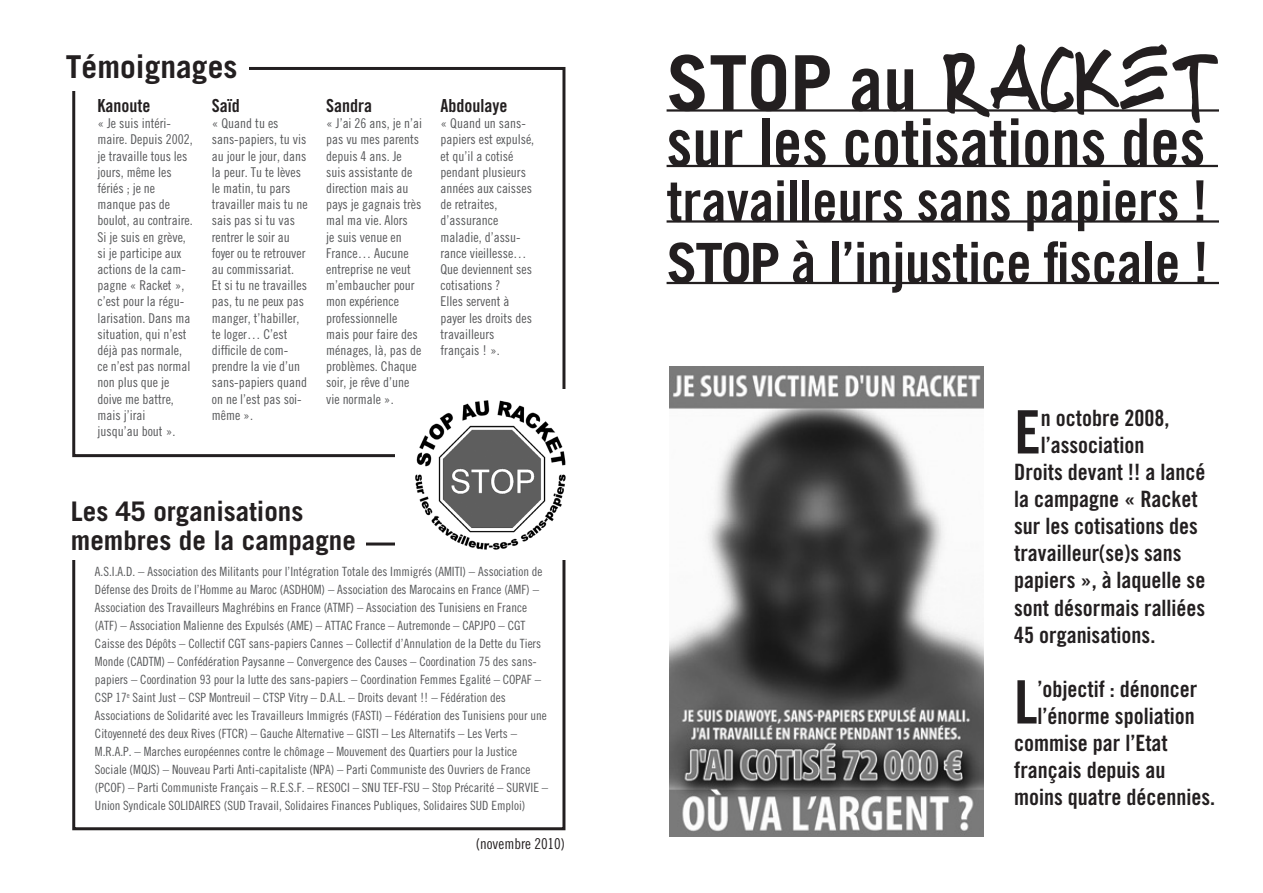
<style>
.page{position:relative;width:1263px;height:893px;background:#fff}
.page>*{position:absolute;margin:0;border:0;box-sizing:border-box;transform-origin:0 0}
.t1{font:75px "BOUTON Kursiv";color:#231f20}
.t2{font:66px "Trade Gothic Bold Cond Twenty";color:#231f20}
.t3{font:59.85px "Trade Gothic Bold Cond Twenty";color:#231f20}
.t4{font:57px/61.5px "Trade Gothic Bold Cond Twenty";color:#231f20}
.t5{font:700 31.5px "Trade Gothic";color:#231f20}
.t6{font:700 27px/28.5px "Trade Gothic";color:#231f20}
.t7{font:22.5px "Trade Gothic Bold Cond Twenty";color:#231f20}
.t8{font:18px "Trade Gothic Bold Cond Twenty";color:#231f20}
.t9{font:15px "Trade Gothic Cond Eighteen";color:#231f20}
.t10{font:13.5px/16.2px "Trade Gothic Cond Eighteen";color:#57585a}
.t11{font:12.75px/18px "Trade Gothic Cond Eighteen";color:#57585a}
.s1{font-family:"Trade Gothic";font-weight:700;font-size:76.5px}
.s2{font-family:"Trade Gothic Bold Cond Twenty";font-size:76.5px}
.s3{font-family:"Trade Gothic";font-weight:700;font-size:55.5px}
</style>
<div class="page">
<img style="left:670px;top:366px;width:313px;height:471px">
<hr style="left:666px;top:109px;width:554px;height:3px;background:#231f20">
<hr style="left:666px;top:165px;width:552px;height:2px;background:#231f20">
<hr style="left:666px;top:220px;width:554px;height:3px;background:#231f20">
<hr style="left:666px;top:282px;width:554px;height:2px;background:#231f20">
<div style="left:1219px;top:39px;width:44px;height:276px;background:#fff"></div>
<div style="left:72px;top:542px;width:493px;height:288px;border:3px solid #231f20"></div>
<div style="left:71px;top:500px;width:295px;height:60px;background:#fff"></div>
<div style="left:72px;top:67px;width:493px;height:390px;border:3px solid #231f20"></div>
<div style="left:66px;top:54px;width:183px;height:36px;background:#fff"></div>
<div style="left:395px;top:389px;width:183px;height:171px;background:#fff"></div>
<img style="left:415px;top:400px;width:151px;height:150px">
<h3 class="t5" style="left:66px;top:48px;width:173px">Témoignages</h3>
<h3 class="t8" style="left:97px;top:95px;width:54px">Kanoute</h3>
<p class="t10" style="left:97px;top:115px;width:97px">« Je suis intéri&shy;maire. Depuis 2002, je travaille tous les jours, même les fériés ; je ne manque pas de boulot, au contraire.<br>Si je suis en grève, si je participe aux actions de la cam&shy;pagne « Racket », c’est pour la régu&shy;larisation. Dans ma situation, qui n’est déjà pas normale, ce n’est pas normal non plus que je doive me battre, mais j’irai<br>jusqu’au bout ».</p>
<h3 class="t8" style="left:212px;top:95px;width:29px">Saïd</h3>
<p class="t10" style="left:212px;top:115px;width:97px">« Quand tu es sans-papiers, tu vis au jour le jour, dans la peur. Tu te lèves le matin, tu pars travailler mais tu ne sais pas si tu vas rentrer le soir au foyer ou te retrouver au commissariat.<br>Et si tu ne travailles pas, tu ne peux pas manger, t’habiller, te loger… C’est difficile de com&shy;prendre la vie d’un sans-papiers quand on ne l’est pas soi&shy;même ».</p>
<h3 class="t8" style="left:326px;top:95px;width:47px">Sandra</h3>
<p class="t10" style="left:326px;top:115px;width:97px">« J’ai 26 ans, je n’ai pas vu mes parents depuis 4 ans. Je suis assistante de direction mais au pays je gagnais très mal ma vie. Alors<br>je suis venue en<br>France… Aucune entreprise ne veut m’embaucher pour mon expérience professionnelle mais pour faire des ménages, là, pas de problèmes. Chaque soir, je rêve d’une vie normale ».</p>
<h3 class="t8" style="left:440px;top:95px;width:68px">Abdoulaye</h3>
<p class="t10" style="left:440px;top:115px;width:95px">« Quand un sans&shy;papiers est expulsé, et qu’il a cotisé pendant plusieurs années aux caisses de retraites, d’assurance maladie, d’assu&shy;rance vieillesse…<br>Que deviennent ses cotisations ?<br>Elles servent à payer les droits des travailleurs français ! ».</p>
<h3 class="t6" style="left:71px;top:497px;width:286px">Les 45 organisations membres de la campagne</h3>
<p class="t11" style="left:95px;top:562px;width:455px">A.S.I.A.D. – Association des Militants pour l’Intégration Totale des Immigrés (AMITI) – Association de Défense des Droits de l’Homme au Maroc (ASDHOM) – Association des Marocains en France (AMF) – Association des Travailleurs Maghrébins en France (ATMF) – Association des Tunisiens en France (ATF) – Association Malienne des Expulsés (AME) – ATTAC France – Autremonde – CAPJPO – CGT Caisse des Dépôts – Collectif CGT sans-papiers Cannes – Collectif d’Annulation de la Dette du Tiers Monde (CADTM) – Confédération Paysanne – Convergence des Causes – Coordination 75 des sans&shy;papiers – Coordination 93 pour la lutte des sans-papiers – Coordination Femmes Egalité – COPAF – CSP 17<sup>e</sup> Saint Just – CSP Montreuil – CTSP Vitry – D.A.L. – Droits devant !! – Fédération des Associations de Solidarité avec les Travailleurs Immigrés (FASTI) – Fédération des Tunisiens pour une Citoyenneté des deux Rives (FTCR) – Gauche Alternative – GISTI – Les Alternatifs – Les Verts – M.R.A.P. – Marches européennes contre le chômage – Mouvement des Quartiers pour la Justice Sociale (MQJS) – Nouveau Parti Anti-capitaliste (NPA) – Parti Communiste des Ouvriers de France (PCOF) – Parti Communiste Français – R.E.S.F. – RESOCI – SNU TEF-FSU – Stop Précarité – SURVIE – Union Syndicale SOLIDAIRES (SUD Travail, Solidaires Finances Publiques, Solidaires SUD Emploi)</p>
<p class="t9" style="left:476px;top:834px;width:91px">(novembre 2010)</p>
<h1 class="t1" style="left:666px;top:40px;width:555px"><span class="s1">STOP</span> <span class="s2">au</span> RACKET</h1>
<h2 class="t2" style="left:666px;top:102px;width:540px">sur les cotisations des</h2>
<h3 class="t4" style="left:666px;top:170px;width:544px">travailleurs sans papiers !<br><span class="s3">STOP</span> à l’injustice fiscale !</h3>
<h3 class="t3" style="left:1014px;top:396px;width:28px">E</h3>
<h3 class="t7" style="left:1041px;top:405px;width:130px">n octobre 2008,</h3>
<h3 class="t7" style="left:1041px;top:432px;width:105px">l’association</h3>
<h3 class="t7" style="left:1014px;top:459px;width:193px">Droits devant !! a lancé</h3>
<h3 class="t7" style="left:1014px;top:486px;width:185px">la campagne « Racket</h3>
<h3 class="t7" style="left:1014px;top:513px;width:185px">sur les cotisations des</h3>
<h3 class="t7" style="left:1014px;top:540px;width:169px">travailleur(se)s sans</h3>
<h3 class="t7" style="left:1014px;top:567px;width:193px">papiers », à laquelle se</h3>
<h3 class="t7" style="left:1014px;top:594px;width:193px">sont désormais ralliées</h3>
<h3 class="t7" style="left:1014px;top:621px;width:143px">45 organisations.</h3>
<h3 class="t3" style="left:1014px;top:666px;width:25px">L</h3>
<h3 class="t7" style="left:1037px;top:675px;width:161px">’objectif : dénoncer</h3>
<h3 class="t7" style="left:1037px;top:702px;width:159px">l’énorme spoliation</h3>
<h3 class="t7" style="left:1014px;top:729px;width:155px">commise par l’Etat</h3>
<h3 class="t7" style="left:1014px;top:756px;width:153px">français depuis au</h3>
<h3 class="t7" style="left:1014px;top:783px;width:202px">moins quatre décennies.</h3>
</div>
